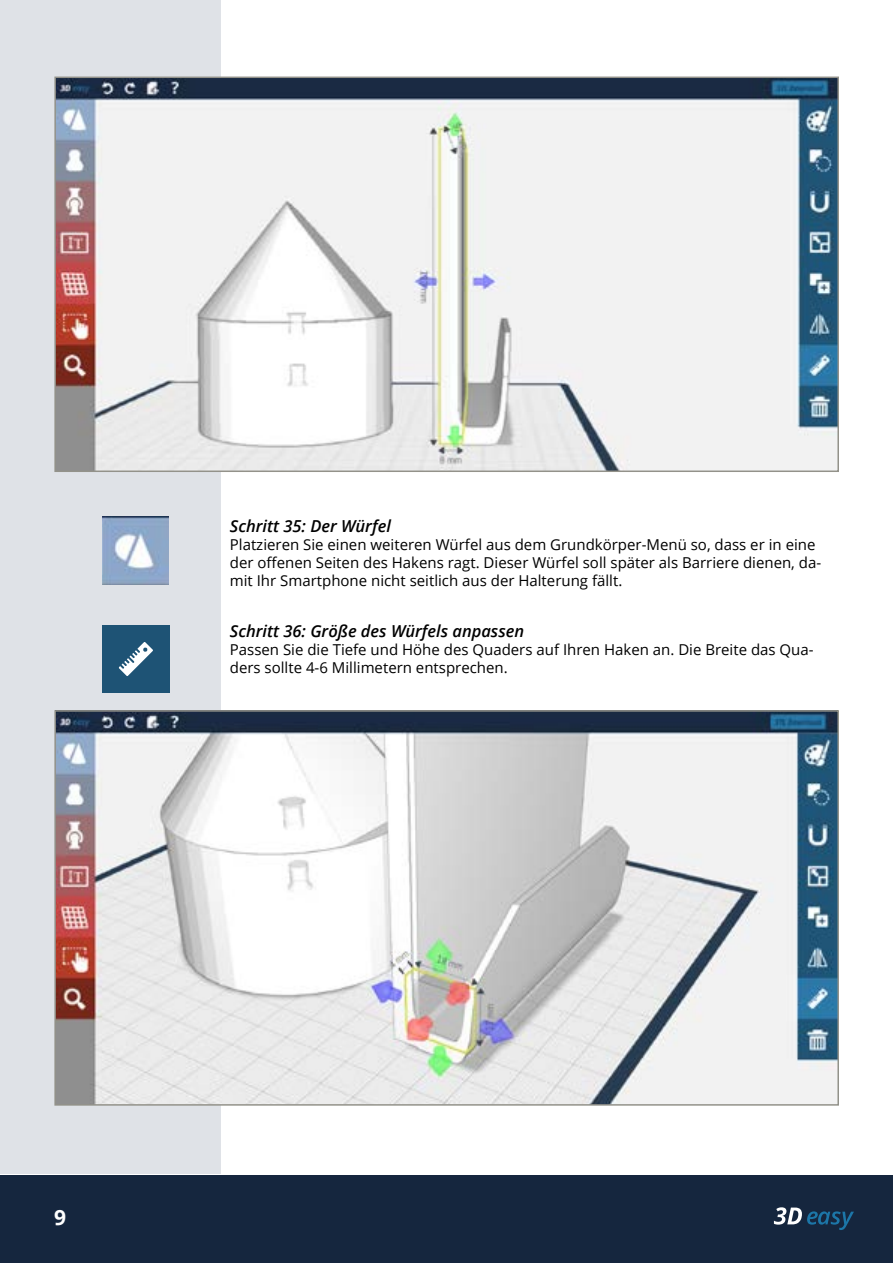
<style>
.page{position:relative;width:893px;height:1263px;background:#fff}
.page>*{position:absolute;margin:0;border:0;box-sizing:border-box;transform-origin:0 0}
.t1{font:700 21px "Open Sans";color:#fff}
.t2{font:italic 600 16.5px "Open Sans";color:#000}
.t3{font:15px/18px "Open Sans";color:#000}
</style>
<div class="page">
<div style="left:0;top:1175px;width:893px;height:87px;background:#15263e"></div>
<svg style="left:774px;top:1207px;width:80px;height:23px"></svg>
<div style="left:0;top:0;width:220px;height:1173px;background:#dfe2e7"></div>
<img style="left:103px;top:517px;width:65px;height:68px">
<img style="left:57px;top:80px;width:779px;height:389px">
<div style="left:54px;top:77px;width:785px;height:395px;border:2px solid #93928a"></div>
<img style="left:57px;top:713px;width:779px;height:390px">
<div style="left:54px;top:710px;width:785px;height:396px;border:2px solid #93928a"></div>
<div style="left:102px;top:625px;width:68px;height:68px;background:#1e5375"></div>
<svg style="left:119px;top:642px;width:34px;height:34px"></svg>
<p class="t2" style="left:230px;top:514px;width:163px">Schritt 35: Der Würfel</p>
<p class="t3" style="left:230px;top:535px;width:593px">Platzieren Sie einen weiteren Würfel aus dem Grundkörper-Menü so, dass er in eine der offenen Seiten des Hakens ragt. Dieser Würfel soll später als Barriere dienen, da&shy;mit Ihr Smartphone nicht seitlich aus der Halterung fällt.</p>
<p class="t2" style="left:230px;top:619px;width:296px">Schritt 36: Größe des Würfels anpassen</p>
<p class="t3" style="left:230px;top:640px;width:585px">Passen Sie die Tiefe und Höhe des Quaders auf Ihren Haken an. Die Breite das Qua&shy;ders sollte 4-6 Millimetern entsprechen.</p>
<h1 class="t1" style="left:54px;top:1202px;width:13px">9</h1>
</div>
